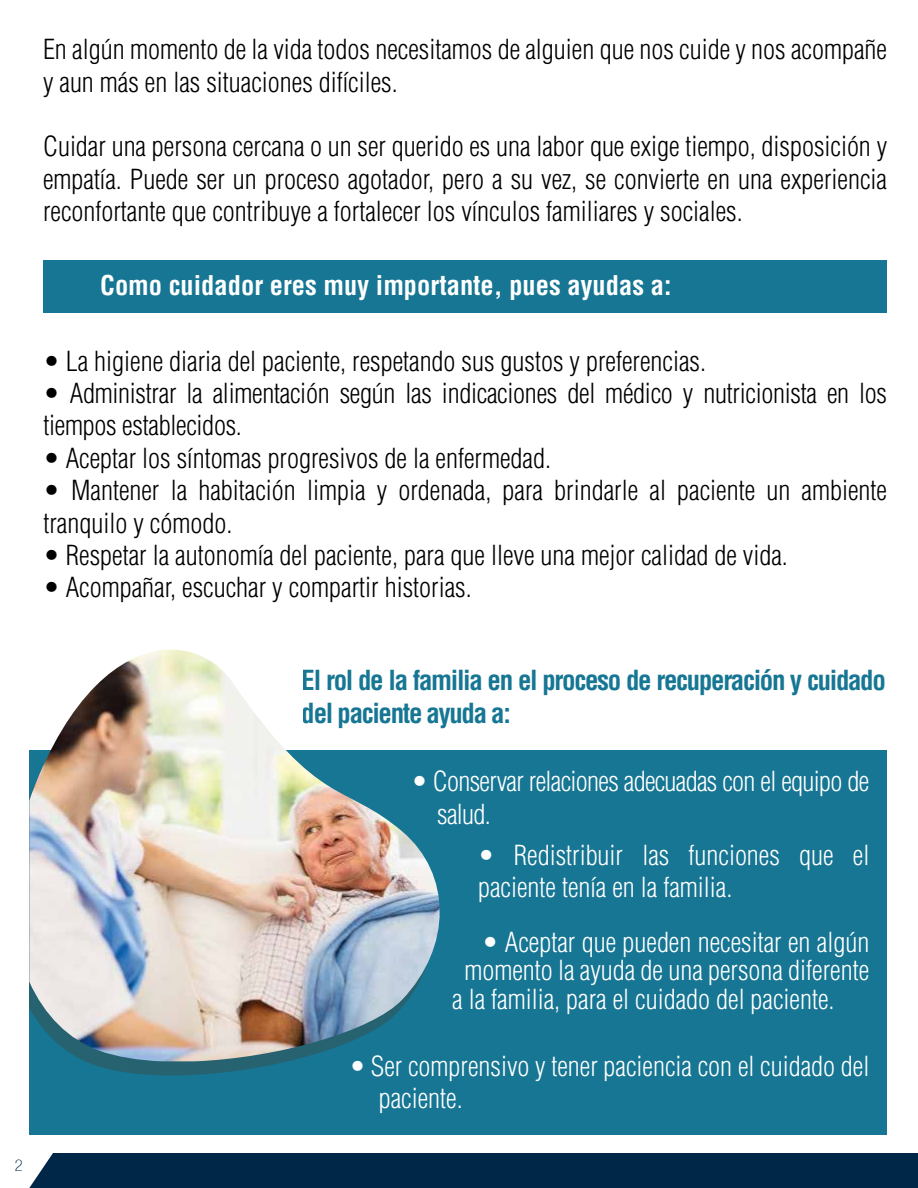
<style>
.page{position:relative;width:918px;height:1188px;background:#fff}
.page>*{position:absolute;margin:0;border:0;box-sizing:border-box;transform-origin:0 0}
.t1{font:300 condensed 27px/32.4px "Helvetica LT Std";color:#010001}
.t2{font:300 condensed 27px/32.4px "Helvetica LT Std";color:#fff}
.t3{font:700 condensed 27px/32.4px "Helvetica LT Std";letter-spacing:-.05em;color:#167693}
.t4{font:300 condensed 27px/32.4px "Helvetica LT Std";letter-spacing:-.025em;color:#fff}
.t5{font:700 condensed 26.55px "Helvetica LT Std";color:#fff}
.t6{font:100 condensed 16.35px "Helvetica Neue LT Com";color:#002648}
</style>
<div class="page">
<div style="left:29px;top:750px;width:858px;height:385px;background:#167693"></div>
<div style="left:43px;top:260px;width:844px;height:53px;background:#167693"></div>
<svg style="left:85px;top:649px;width:203px;height:427px;fill:#276270"></svg>
<img style="left:29px;top:650px;width:411px;height:411px">
<div style="left:29px;top:1153px;width:889px;height:35px;background:#002648"></div>
<p class="t1" style="left:43px;top:33px;width:846px">En algún momento de la vida todos necesitamos de alguien que nos cuide y nos acompañe y aun más en las situaciones difíciles.</p>
<p class="t1" style="left:43px;top:130px;width:846px;text-align:justify">Cuidar una persona cercana o un ser querido es una labor que exige tiempo, disposición y empatía. Puede ser un proceso agotador, pero a su vez, se convierte en una experiencia reconfortante que contribuye a fortalecer los vínculos familiares y sociales.</p>
<p class="t5" style="left:100px;top:269px;width:573px">Como cuidador eres muy importante, pues ayudas a:</p>
<p class="t1" style="left:43px;top:344px;width:664px">• La higiene diaria del paciente, respetando sus gustos y preferencias.</p>
<p class="t1" style="left:43px;top:377px;width:845px">• Administrar la alimentación según las indicaciones del médico y nutricionista en los tiempos establecidos.</p>
<p class="t1" style="left:43px;top:442px;width:509px">• Aceptar los síntomas progresivos de la enfermedad.</p>
<p class="t1" style="left:43px;top:474px;width:845px">• Mantener la habitación limpia y ordenada, para brindarle al paciente un ambiente tranquilo y cómodo.</p>
<p class="t1" style="left:43px;top:539px;width:746px">• Respetar la autonomía del paciente, para que lleve una mejor calidad de vida.</p>
<p class="t1" style="left:43px;top:571px;width:430px">• Acompañar, escuchar y compartir historias.</p>
<p class="t6" style="left:15px;top:1155px;width:9px">2</p>
<p class="t3" style="left:302px;top:664px;width:586px">El rol de la familia en el proceso de recuperación y cuidado del paciente ayuda a:</p>
<p class="t4" style="left:437px;top:765px;width:434px;text-indent:-26px">• Conservar relaciones adecuadas con el equipo de salud.</p>
<p class="t2" style="left:478px;top:838px;width:393px">• Redistribuir las funciones que el paciente tenía en la familia.</p>
<p class="t2" style="left:482px;top:926px;width:389px">• Aceptar que pueden necesitar en algún</p>
<p class="t2" style="left:464px;top:954px;width:406px">momento la ayuda de una persona diferente</p>
<p class="t2" style="left:452px;top:983px;width:384px">a la familia, para el cuidado del paciente.</p>
<p class="t2" style="left:379px;top:1050px;width:492px;text-indent:-29px">• Ser comprensivo y tener paciencia con el cuidado del paciente.</p>
</div>
